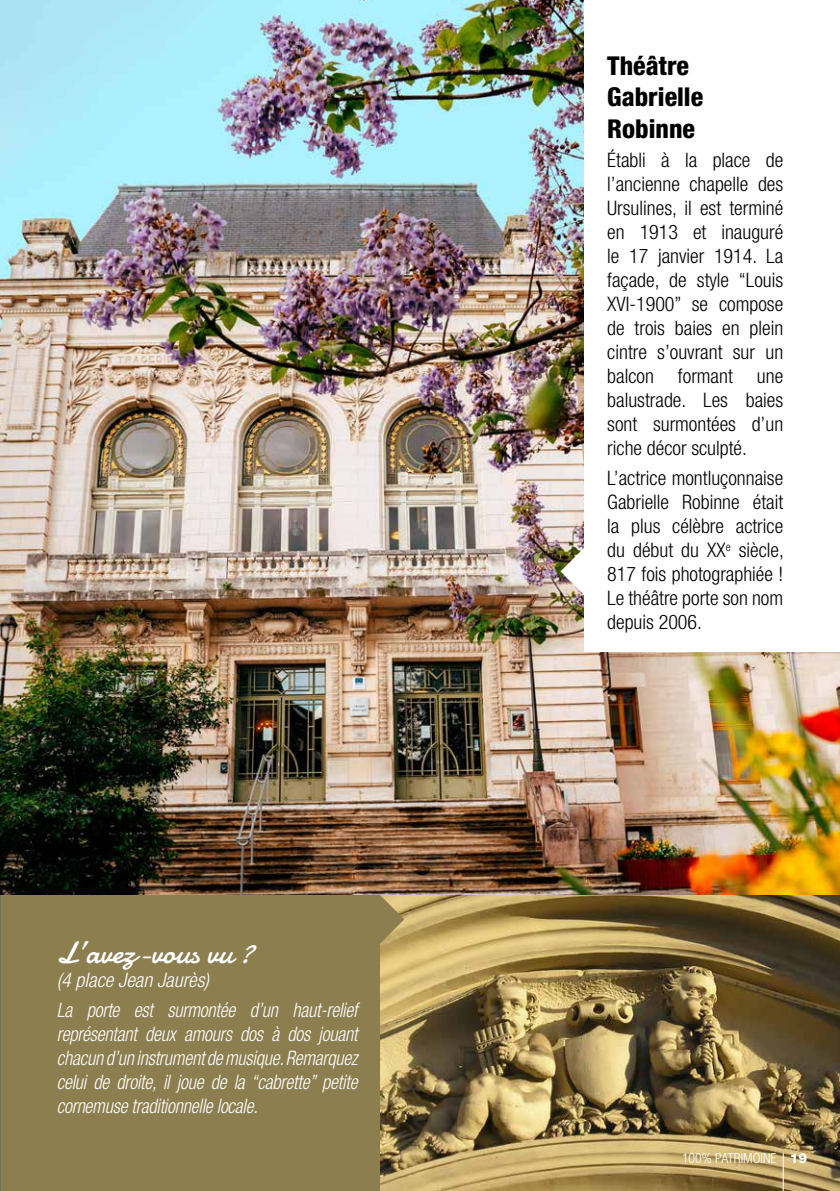
<style>
.page{position:relative;width:840px;height:1191px;background:#fff}
.page>*{position:absolute;margin:0;border:0;box-sizing:border-box;transform-origin:0 0}
.t1{font:31px "Damion";color:#fff}
.t2{font:800 condensed 26px/31.2px "Helvetica Neue LT Std";color:#000}
.t3{font:300 condensed 20px/24px "Helvetica Neue LT Std";color:#000;text-align:justify}
.t4{font:italic 300 condensed 20px/24px "Helvetica Neue LT Std";letter-spacing:-.01em;color:#fff;text-align:justify;scale:.92 1}
.t5{font:italic 300 condensed 20px/29.6px "Helvetica Neue LT Std";letter-spacing:-.01em;color:#fff}
.t6{font:300 condensed 14px "Helvetica Neue LT Std";color:#fff}
.s1{font-weight:800;font-stretch:normal}
</style>
<div class="page">
<img style="left:0;top:0;width:839px;height:895px">
<div style="left:584px;top:0;width:255px;height:652px;background:#fff"></div>
<div style="left:0;top:895px;width:380px;height:296px;background:#8d7e50"></div>
<img style="left:380px;top:895px;width:459px;height:296px">
<svg style="left:380px;top:895px;width:24px;height:48px"></svg>
<svg style="left:560px;top:547px;width:24px;height:48px"></svg>
<hr style="left:782px;top:1152px;width:1px;height:39px;background:#fff">
<h1 class="t1" style="left:57px;top:932px;width:198px">L’avez-vous vu ?</h1>
<p class="t5" style="left:57px;top:966px;width:302px">(4 place Jean Jaurès)<br>La porte est surmontée d’un haut-relief</p>
<p class="t4" style="left:57px;top:1022px;width:328px">représentant deux amours dos à dos jouant chacun d’un instrument de musique. Remarquez celui de droite, il joue de la “cabrette” petite cornemuse traditionnelle locale.</p>
<h2 class="t2" style="left:607px;top:50px;width:97px">Théâtre<br>Gabrielle<br>Robinne</h2>
<p class="t3" style="left:607px;top:148px;width:177px">Établi à la place de l’ancienne chapelle des Ursulines, il est terminé en 1913 et inauguré le 17 janvier 1914. La façade, de style “Louis XVI-1900” se compose de trois baies en plein cintre s’ouvrant sur un balcon formant une balustrade. Les baies sont surmontées d’un riche décor sculpté.</p>
<p class="t3" style="left:607px;top:466px;width:178px">L’actrice montluçonnaise Gabrielle Robinne était la plus célèbre actrice du début du XX<sup>e</sup> siècle, 817 fois photographiée !<br>Le théâtre porte son nom depuis 2006.</p>
<p class="t6" style="left:681px;top:1149px;width:127px">100% PATRIMOINE <span class="s1">19</span></p>
</div>
